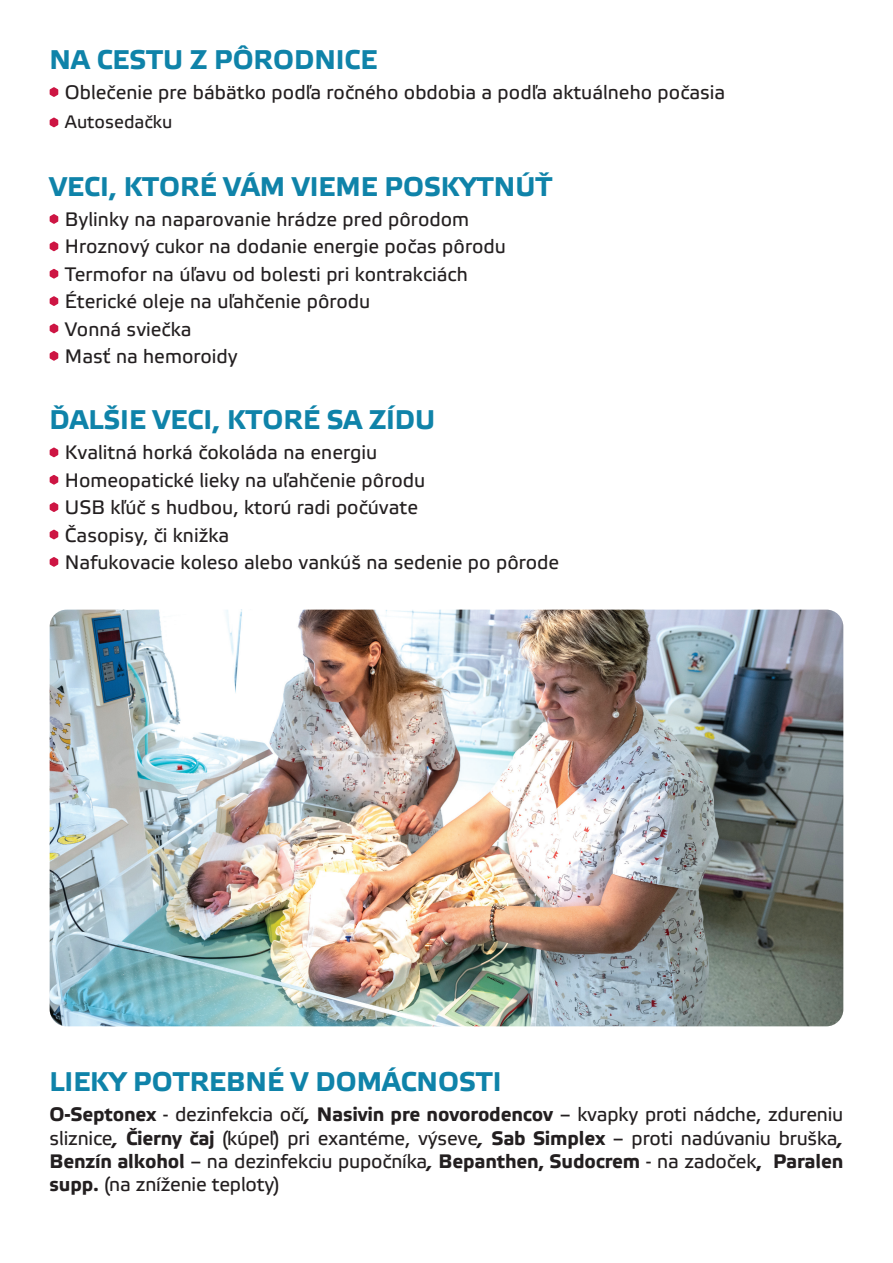
<style>
.page{position:relative;width:893px;height:1263px;background:#fff}
.page>*{position:absolute;margin:0;border:0;box-sizing:border-box;transform-origin:0 0}
.t1{font:700 27px "Elektra Text Pro";color:#0f83a9}
.t2{font:19.5px/23.4px "Elektra Text Pro";color:#231f20;text-align:justify}
.t3{font:18px "Elektra Text Pro";color:#231f20}
.s1{font-weight:700}
.s2{font-weight:700;font-style:italic}
</style>
<div class="page">
<img style="left:50px;top:610px;width:793px;height:416px">
<svg style="left:50px;top:214px;width:8px;height:10px"></svg>
<svg style="left:50px;top:447px;width:8px;height:10px"></svg>
<svg style="left:50px;top:241px;width:8px;height:10px"></svg>
<svg style="left:50px;top:475px;width:8px;height:10px"></svg>
<svg style="left:50px;top:269px;width:8px;height:10px"></svg>
<svg style="left:50px;top:502px;width:8px;height:10px"></svg>
<svg style="left:50px;top:296px;width:8px;height:10px"></svg>
<svg style="left:50px;top:530px;width:8px;height:9px"></svg>
<svg style="left:50px;top:324px;width:8px;height:9px"></svg>
<svg style="left:50px;top:557px;width:8px;height:10px"></svg>
<svg style="left:50px;top:351px;width:8px;height:10px"></svg>
<svg style="left:50px;top:87px;width:8px;height:10px"></svg>
<svg style="left:50px;top:118px;width:8px;height:9px"></svg>
<p class="t1" style="left:50px;top:44px;width:329px">NA CESTU Z PÔRODNICE</p>
<p class="t2" style="left:65px;top:81px;width:662px">Oblečenie pre bábätko podľa ročného obdobia a podľa aktuálneho počasia</p>
<p class="t3" style="left:65px;top:112px;width:109px">Autosedačku</p>
<p class="t1" style="left:50px;top:171px;width:504px">VECI, KTORÉ VÁM VIEME POSKYTNÚŤ</p>
<p class="t2" style="left:65px;top:208px;width:406px">Bylinky na naparovanie hrádze pred pôrodom</p>
<p class="t2" style="left:65px;top:236px;width:442px">Hroznový cukor na dodanie energie počas pôrodu</p>
<p class="t2" style="left:65px;top:263px;width:404px">Termofor na úľavu od bolesti pri kontrakciách</p>
<p class="t2" style="left:65px;top:290px;width:307px">Éterické oleje na uľahčenie pôrodu</p>
<p class="t2" style="left:65px;top:318px;width:128px">Vonná sviečka</p>
<p class="t2" style="left:65px;top:345px;width:174px">Masť na hemoroidy</p>
<p class="t1" style="left:50px;top:405px;width:387px">ĎALŠIE VECI, KTORÉ SA ZÍDU</p>
<p class="t2" style="left:65px;top:442px;width:314px">Kvalitná horká čokoláda na energiu</p>
<p class="t2" style="left:65px;top:469px;width:362px">Homeopatické lieky na uľahčenie pôrodu</p>
<p class="t2" style="left:65px;top:496px;width:355px">USB kľúč s hudbou, ktorú radi počúvate</p>
<p class="t2" style="left:65px;top:524px;width:166px">Časopisy, či knižka</p>
<p class="t2" style="left:65px;top:551px;width:496px">Nafukovacie koleso alebo vankúš na sedenie po pôrode</p>
<p class="t1" style="left:50px;top:1066px;width:453px">LIEKY POTREBNÉ V DOMÁCNOSTI</p>
<p class="t2" style="left:50px;top:1103px;width:795px"><span class="s1">O-Septonex</span> - dezinfekcia očí<span class="s2">,</span> <span class="s1">Nasivin pre novorodencov</span> – kvapky proti nádche, zdureniu sliznice<span class="s2">,</span> <span class="s1">Čierny čaj</span> (kúpeľ) pri exantéme, výseve<span class="s2">,</span> <span class="s1">Sab Simplex</span> – proti nadúvaniu bruška<span class="s2">, </span><span class="s1">Benzín alkohol</span> – na dezinfekciu pupočníka<span class="s2">,</span> <span class="s1">Bepanthen, Sudocrem</span> - na zadoček<span class="s1">, Paralen supp.</span> (na zníženie teploty)</p>
</div>
